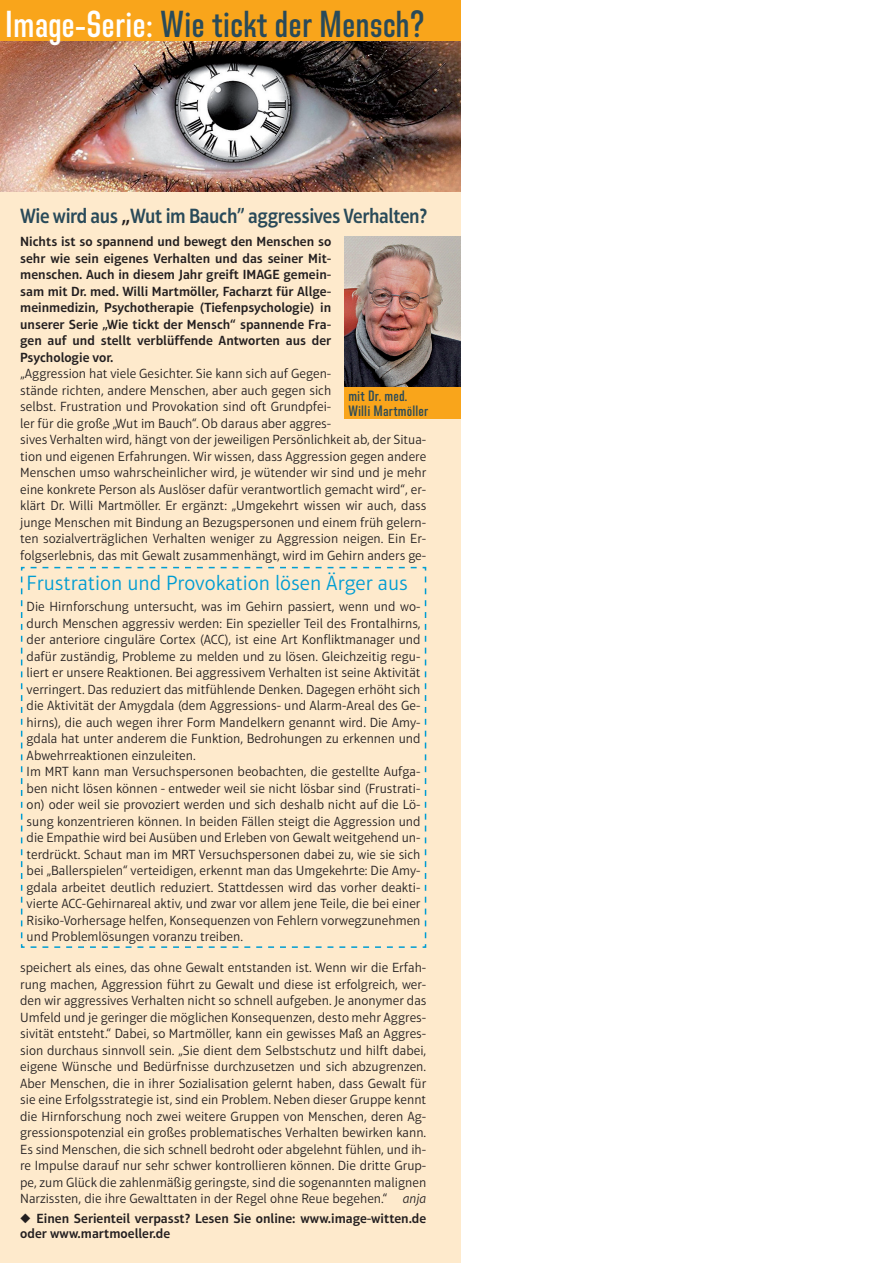
<style>
.page{position:relative;width:893px;height:1263px;background:#fff}
.page>*{position:absolute;margin:0;border:0;box-sizing:border-box;transform-origin:0 0}
.Headline_22pt{font:37.5px "Directors Gothic 220 S Bd";color:#294a59}
.Headline_22pt-2{font:600 21px "Aptifer Sans LT Pro";letter-spacing:-.02em;color:#294a59;scale:.9 1}
.Einleser{font:300 21px "Aptifer Sans LT Pro";color:#009dd3}
.Einleser-2{font:15px/15px "Directors Gothic 220 S Bd";letter-spacing:.01em;color:#294a59}
.Fließtext{font:300 13.5px/16.5px "Aptifer Sans LT Pro";color:#231f20;text-align:justify}
.Fließtext-2{font:600 13.5px/16.5px "Aptifer Sans LT Pro";color:#231f20;text-align:justify}
.s1{color:#fff}
.s2{color:#231f20}
.s3{font-style:italic}
</style>
<div class="page">
<div style="left:0;top:160px;width:460px;height:1103px;background:#feeacc"></div>
<img style="left:0;top:41px;width:460px;height:151px">
<div style="left:0;top:0;width:460px;height:41px;background:#f9a51b"></div>
<div style="left:344px;top:386px;width:116px;height:33px;background:#f9a51b"></div>
<img style="left:344px;top:236px;width:116px;height:150px">
<svg style="left:20px;top:566px;width:407px;height:382px"></svg>
<p class="Headline_22pt" style="left:5px;top:3px;width:421px"><span class="s1">Image-Serie:</span> Wie tickt der Mensch?</p>
<p class="Headline_22pt-2" style="left:20px;top:203px;width:454px">Wie wird aus <span class="s2">„</span>Wut im Bauch” aggressives Verhalten?</p>
<p class="Fließtext-2" style="left:20px;top:233px;width:313px">Nichts ist so spannend und bewegt den Menschen so sehr wie sein eigenes Verhalten und das seiner Mit&shy;menschen. Auch in diesem Jahr greift IMAGE gemein&shy;sam mit Dr. med. Willi Martmöller, Facharzt für Allge&shy;meinmedizin, Psychotherapie (Tiefenpsychologie) in unserer Serie „Wie tickt der Mensch“ spannende Fra&shy;gen auf und stellt verblüffende Antworten aus der Psychologie vor.</p>
<p class="Fließtext" style="left:20px;top:365px;width:408px;text-align:left">„Aggression hat viele Gesichter. Sie kann sich auf Gegen-<br>stände richten, andere Menschen, aber auch gegen sich<br>selbst. Frustration und Provokation sind oft Grundpfei-<br>ler für die große „Wut im Bauch“. Ob daraus aber aggres-<br>sives Verhalten wird, hängt von der jeweiligen Persönlichkeit ab, der Situa&shy;tion und eigenen Erfahrungen. Wir wissen, dass Aggression gegen andere Menschen umso wahrscheinlicher wird, je wütender wir sind und je mehr eine konkrete Person als Auslöser dafür verantwortlich gemacht wird“, er&shy;klärt Dr. Willi Martmöller. Er ergänzt: „Umgekehrt wissen wir auch, dass junge Menschen mit Bindung an Bezugspersonen und einem früh gelern&shy;ten sozialverträglichen Verhalten weniger zu Aggression neigen. Ein Er&shy;folgserlebnis, das mit Gewalt zusammenhängt, wird im Gehirn anders ge-</p>
<p class="Einleser-2" style="left:348px;top:388px;width:81px">mit Dr. med.<br>Willi Martmöller</p>
<p class="Einleser" style="left:27px;top:572px;width:383px">Frustration und Provokation lösen Ärger aus</p>
<p class="Fließtext" style="left:27px;top:598px;width:395px">Die Hirnforschung untersucht, was im Gehirn passiert, wenn und wo&shy;durch Menschen aggressiv werden: Ein spezieller Teil des Frontalhirns, der anteriore cinguläre Cortex (ACC), ist eine Art Konfliktmanager und dafür zuständig, Probleme zu melden und zu lösen. Gleichzeitig regu&shy;liert er unsere Reaktionen. Bei aggressivem Verhalten ist seine Aktivität verringert. Das reduziert das mitfühlende Denken. Dagegen erhöht sich die Aktivität der Amygdala (dem Aggressions- und Alarm-Areal des Ge&shy;hirns), die auch wegen ihrer Form Mandelkern genannt wird. Die Amy&shy;gdala hat unter anderem die Funktion, Bedrohungen zu erkennen und Abwehrreaktionen einzuleiten.</p>
<p class="Fließtext" style="left:27px;top:763px;width:395px">Im MRT kann man Versuchspersonen beobachten, die gestellte Aufga&shy;ben nicht lösen können - entweder weil sie nicht lösbar sind (Frustrati&shy;on) oder weil sie provoziert werden und sich deshalb nicht auf die Lö&shy;sung konzentrieren können. In beiden Fällen steigt die Aggression und die Empathie wird bei Ausüben und Erleben von Gewalt weitgehend un&shy;terdrückt. Schaut man im MRT Versuchspersonen dabei zu, wie sie sich bei „Ballerspielen“ verteidigen, erkennt man das Umgekehrte: Die Amy&shy;gdala arbeitet deutlich reduziert. Stattdessen wird das vorher deakti&shy;vierte ACC-Gehirnareal aktiv, und zwar vor allem jene Teile, die bei einer Risiko-Vorhersage helfen, Konsequenzen von Fehlern vorwegzunehmen und Problemlösungen voranzu treiben.</p>
<p class="Fließtext" style="left:20px;top:959px;width:408px">speichert als eines, das ohne Gewalt entstanden ist. Wenn wir die Erfah&shy;rung machen, Aggression führt zu Gewalt und diese ist erfolgreich, wer&shy;den wir aggressives Verhalten nicht so schnell aufgeben. Je anonymer das Umfeld und je geringer die möglichen Konsequenzen, desto mehr Aggres&shy;sivität entsteht.“ Dabei, so Martmöller, kann ein gewisses Maß an Aggres&shy;sion durchaus sinnvoll sein. „Sie dient dem Selbstschutz und hilft dabei, eigene Wünsche und Bedürfnisse durchzusetzen und sich abzugrenzen.<br>Aber Menschen, die in ihrer Sozialisation gelernt haben, dass Gewalt für sie eine Erfolgsstrategie ist, sind ein Problem. Neben dieser Gruppe kennt die Hirnforschung noch zwei weitere Gruppen von Menschen, deren Ag&shy;gressionspotenzial ein großes problematisches Verhalten bewirken kann.<br>Es sind Menschen, die sich schnell bedroht oder abgelehnt fühlen, und ih&shy;re Impulse darauf nur sehr schwer kontrollieren können. Die dritte Grup&shy;pe, zum Glück die zahlenmäßig geringste, sind die sogenannten malignen Narzissten, die ihre Gewalttaten in der Regel ohne Reue begehen.“ <span class="s3">anja</span></p>
<p class="Fließtext-2" style="left:20px;top:1210px;width:408px;line-height:15px">◆ Einen Serienteil verpasst? Lesen Sie online: www.image-witten.de oder www.martmoeller.de</p>
</div>
